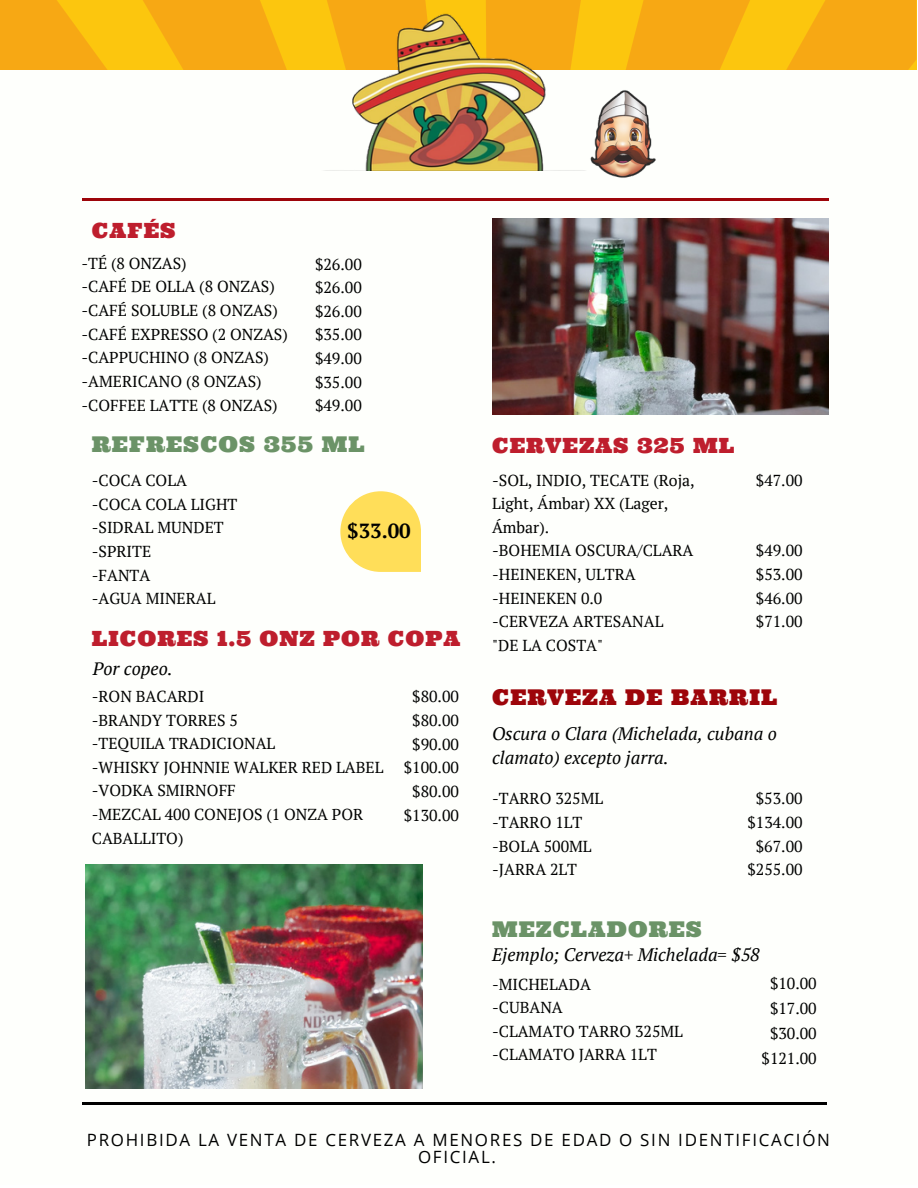
<style>
.page{position:relative;width:918px;height:1188px;background:#fff}
.page>*{position:absolute;margin:0;border:0;box-sizing:border-box;transform-origin:0 0}
.t1{font:21.75px "Ultra";letter-spacing:.05em;color:#6b9367}
.t2{font:21.75px "Ultra";letter-spacing:.05em;color:#9d050a}
.t3{font:21px "Ultra";letter-spacing:.05em;color:#be1e2d}
.t4{font:700 20.4px "PT Serif";color:#000}
.t5{font:italic 18px/24.8px "PT Serif";color:#000}
.t6{font:16.95px/16.8px "Open Sans";letter-spacing:.1em;color:#000;text-align:center}
.t7{font:15.9px/23.7px "PT Serif";color:#000}
</style>
<div class="page">
<svg style="left:0;top:0;width:916px;height:70px;background:#f8b211"></svg>
<img style="left:311px;top:0;width:289px;height:171px">
<hr style="left:82px;top:1103px;width:745px;height:2px;background:#000">
<img style="left:86px;top:864px;width:336px;height:225px">
<hr style="left:82px;top:198px;width:747px;height:3px;background:#9d050a">
<svg style="left:340px;top:491px;width:81px;height:81px"></svg>
<img style="left:577px;top:88px;width:79px;height:90px">
<img style="left:492px;top:219px;width:336px;height:195px">
<p class="t3" style="left:92px;top:217px;width:85px">CAFÉS</p>
<p class="t7" style="left:81px;top:251px;width:208px">-TÉ (8 ONZAS)<br>-CAFÉ DE OLLA (8 ONZAS) -CAFÉ SOLUBLE (8 ONZAS) -CAFÉ EXPRESSO (2 ONZAS) -CAPPUCHINO (8 ONZAS) -AMERICANO (8 ONZAS) -COFFEE LATTE (8 ONZAS)</p>
<p class="t7" style="left:315px;top:252px;width:48px">$26.00</p>
<p class="t7" style="left:315px;top:275px;width:48px">$26.00</p>
<p class="t7" style="left:315px;top:299px;width:48px">$26.00</p>
<p class="t7" style="left:315px;top:323px;width:48px">$35.00</p>
<p class="t7" style="left:315px;top:346px;width:48px">$49.00</p>
<p class="t7" style="left:315px;top:370px;width:48px">$35.00</p>
<h1 class="t7" style="left:315px;top:393px;width:48px">$49.00</h1>
<p class="t1" style="left:92px;top:430px;width:274px">REFRESCOS 355 ML</p>
<p class="t3" style="left:492px;top:431px;width:244px">CERVEZAS 325 ML</p>
<p class="t7" style="left:92px;top:468px;width:147px">-COCA COLA -COCA COLA LIGHT -SIDRAL MUNDET -SPRITE<br>-FANTA<br>-AGUA MINERAL</p>
<p class="t7" style="left:492px;top:468px;width:204px">-SOL, INDIO, TECATE (Roja,<br>Light, Ámbar) XX (Lager,<br>Ámbar).</p>
<h1 class="t4" style="left:347px;top:517px;width:65px">$33.00</h1>
<p class="t7" style="left:492px;top:539px;width:203px">-BOHEMIA OSCURA/CLARA -HEINEKEN, ULTRA -HEINEKEN 0.0</p>
<p class="t7" style="left:492px;top:609px;width:173px">-CERVEZA ARTESANAL</p>
<p class="t7" style="left:492px;top:633px;width:112px">"DE LA COSTA"</p>
<h4 class="t3" style="left:92px;top:624px;width:370px">LICORES 1.5 ONZ POR COPA</h4>
<h3 class="t5" style="left:93px;top:656px;width:81px">Por copeo.</h3>
<p class="t7" style="left:756px;top:468px;width:48px">$47.00</p>
<h1 class="t7" style="left:756px;top:539px;width:48px;text-align:justify">$49.00 $53.00 $46.00 $71.00</h1>
<h5 class="t7" style="left:92px;top:684px;width:293px">-RON BACARDI<br>-BRANDY TORRES 5<br>-TEQUILA TRADICIONAL<br>-WHISKY JOHNNIE WALKER RED LABEL -VODKA SMIRNOFF<br>-MEZCAL 400 CONEJOS (1 ONZA POR<br>CABALLITO)</h5>
<p class="t7" style="left:412px;top:685px;width:48px">$80.00</p>
<h1 class="t7" style="left:412px;top:708px;width:48px">$80.00</h1>
<h4 class="t7" style="left:412px;top:732px;width:48px">$90.00</h4>
<h5 class="t7" style="left:404px;top:755px;width:57px">$100.00</h5>
<p class="t7" style="left:412px;top:779px;width:48px">$80.00</p>
<p class="t7" style="left:404px;top:803px;width:57px">$130.00</p>
<p class="t2" style="left:492px;top:683px;width:287px">CERVEZA DE BARRIL</p>
<p class="t5" style="left:492px;top:721px;width:286px">Oscura o Clara (Michelada, cubana o clamato) excepto jarra.</p>
<h2 class="t7" style="left:492px;top:786px;width:113px">-TARRO 325ML -TARRO 1LT -BOLA 500ML -JARRA 2LT</h2>
<p class="t1" style="left:492px;top:915px;width:211px">MEZCLADORES</p>
<h4 class="t7" style="left:747px;top:786px;width:57px;text-align:center">$53.00 $134.00 $67.00 $255.00</h4>
<p class="t5" style="left:492px;top:942px;width:269px">Ejemplo; Cerveza+ Michelada= $58</p>
<h1 class="t7" style="left:492px;top:972px;width:192px">-MICHELADA<br>-CUBANA<br>-CLAMATO TARRO 325ML -CLAMATO JARRA 1LT</h1>
<h5 class="t7" style="left:770px;top:972px;width:48px">$10.00</h5>
<p class="t7" style="left:762px;top:996px;width:57px;line-height:24.8px;text-align:center">$17.00 $30.00 $121.00</p>
<p class="t6" style="left:87px;top:1131px;width:745px">PROHIBIDA LA VENTA DE CERVEZA A MENORES DE EDAD O SIN IDENTIFICACIÓN<br>OFICIAL.</p>
</div>
